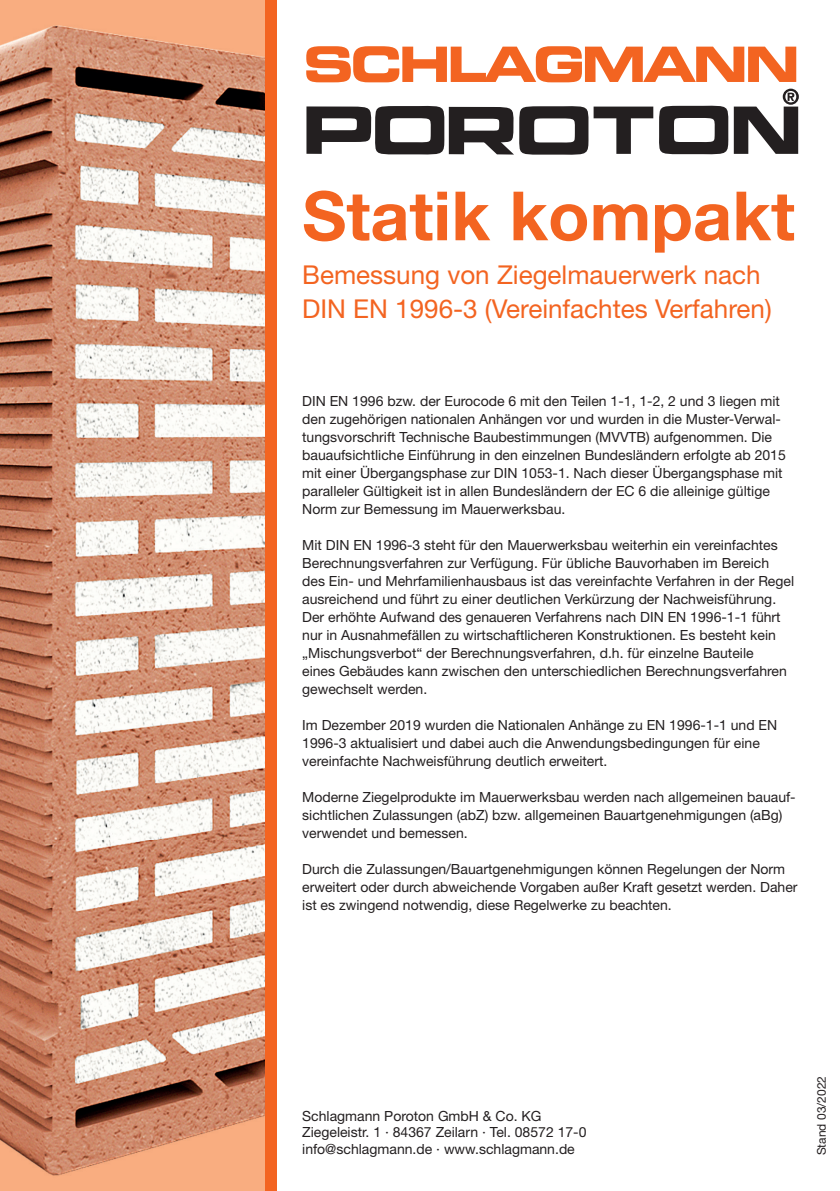
<style>
.page{position:relative;width:840px;height:1191px;background:#fff}
.page>*{position:absolute;margin:0;border:0;box-sizing:border-box;transform-origin:0 0}
.t1{font:700 68px "Helvetica Neue LT Std";color:#f36421}
.t2{font:26px/34px "Helvetica Neue LT Std";color:#f36421}
.t3{font:14px/18px "Helvetica Neue LT Std";color:#231f20}
.t4{font:12px "Helvetica Neue LT Std";color:#231f20}
</style>
<div class="page">
<div style="left:265px;top:0;width:11px;height:1191px;background:#f36421"></div>
<img style="left:0;top:0;width:265px;height:1191px">
<svg style="left:306px;top:46px;width:489px;height:36px"></svg>
<svg style="left:306px;top:89px;width:492px;height:66px"></svg>
<h1 class="t1" style="left:302px;top:174px;width:494px">Statik kompakt</h1>
<h2 class="t2" style="left:302px;top:258px;width:471px">Bemessung von Ziegelmauerwerk nach<br>DIN EN 1996-3 (Vereinfachtes Verfahren)</h2>
<p class="t3" style="left:302px;top:392px;width:485px">DIN EN 1996 bzw. der Eurocode 6 mit den Teilen 1-1, 1-2, 2 und 3 liegen mit den zugehörigen nationalen Anhängen vor und wurden in die Muster-Verwal&shy;tungsvorschrift Technische Baubestimmungen (MVVTB) aufgenommen. Die bauaufsichtliche Einführung in den einzelnen Bundesländern erfolgte ab 2015 mit einer Übergangsphase zur DIN 1053-1. Nach dieser Übergangsphase mit paralleler Gültigkeit ist in allen Bundesländern der EC 6 die alleinige gültige Norm zur Bemessung im Mauerwerksbau.</p>
<p class="t3" style="left:302px;top:536px;width:493px">Mit DIN EN 1996-3 steht für den Mauerwerksbau weiterhin ein vereinfachtes Berechnungsverfahren zur Verfügung. Für übliche Bauvorhaben im Bereich des Ein- und Mehrfamilienhausbaus ist das vereinfachte Verfahren in der Regel ausreichend und führt zu einer deutlichen Verkürzung der Nachweisführung.<br>Der erhöhte Aufwand des genaueren Verfahrens nach DIN EN 1996-1-1 führt nur in Ausnahmefällen zu wirtschaftlicheren Konstruktionen. Es besteht kein „Mischungsverbot“ der Berechnungsverfahren, d.h. für einzelne Bauteile<br>eines Gebäudes kann zwischen den unterschiedlichen Berechnungsverfahren gewechselt werden.</p>
<p class="t3" style="left:302px;top:716px;width:476px">Im Dezember 2019 wurden die Nationalen Anhänge zu EN 1996-1-1 und EN<br>1996-3 aktualisiert und dabei auch die Anwendungsbedingungen für eine vereinfachte Nachweisführung deutlich erweitert.</p>
<p class="t3" style="left:302px;top:788px;width:494px">Moderne Ziegelprodukte im Mauerwerksbau werden nach allgemeinen bauauf&shy;sichtlichen Zulassungen (abZ) bzw. allgemeinen Bauartgenehmigungen (aBg) verwendet und bemessen.</p>
<p class="t3" style="left:302px;top:860px;width:496px">Durch die Zulassungen/Bauartgenehmigungen können Regelungen der Norm erweitert oder durch abweichende Vorgaben außer Kraft gesetzt werden. Daher ist es zwingend notwendig, diese Regelwerke zu beachten.</p>
<p class="t3" style="left:302px;top:1107px;width:285px;line-height:16.8px">Schlagmann Poroton GmbH &amp; Co. KG<br>Ziegeleistr. 1 ∙ 84367 Zeilarn ∙ Tel. 08572 17-0 info@schlagmann.de ∙ www.schlagmann.de</p>
<p class="t4" style="left:814px;top:1155px;width:81px;rotate:-90deg">Stand 03/2022</p>
</div>
